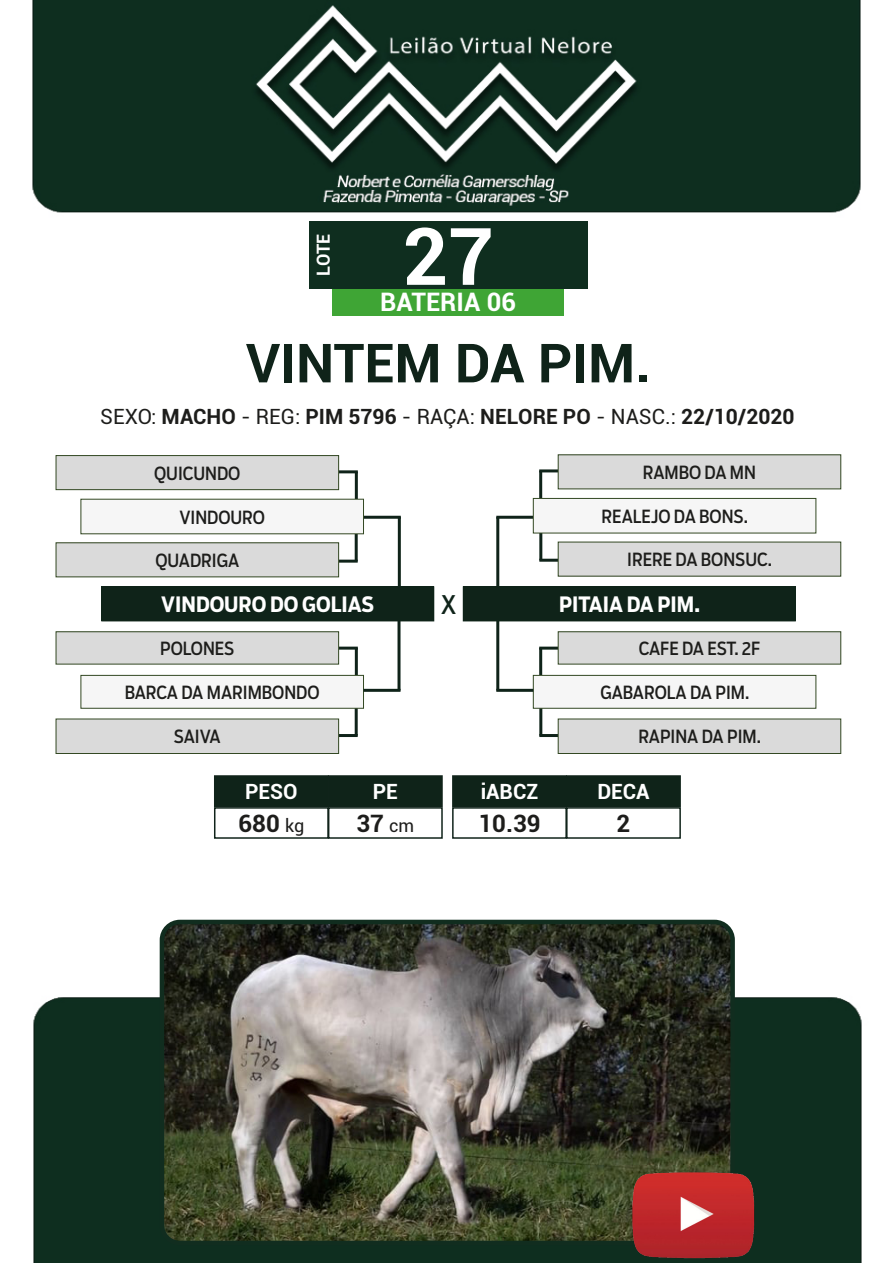
<style>
.page{position:relative;width:893px;height:1263px;background:#fff}
.page>*{position:absolute;margin:0;border:0;box-sizing:border-box;transform-origin:0 0}
.t1{font:700 79.5px "Roboto";color:#fff}
.t2{font:700 54px "Roboto";color:#0f2319}
.t3{font:700 25.5px "Roboto";color:#fff}
.t4{font:25.5px "Boomer Cond";color:#0f2319}
.t5{font:700 24px "Roboto";color:#1d1d1b}
.t6{font:700 21px "Roboto";color:#1d1d1b}
.t7{font:700 21px "Boomer Cond";color:#fff}
.t8{font:700 21px "Roboto";color:#fff}
.t9{font:18px "Boomer Cond";color:#1d1d1b}
.t10{font:700 18px "Roboto";color:#fff}
.s1{font-weight:400}
.s2{font-weight:400;font-size:18px}
</style>
<div class="page">
<img style="left:32px;top:0;width:830px;height:1263px">
<hr style="left:496px;top:517px;width:3px;height:70px;background:#0f2319">
<hr style="left:496px;top:516px;width:37px;height:3px;background:#0f2319">
<hr style="left:398px;top:517px;width:3px;height:70px;background:#0f2319">
<hr style="left:364px;top:516px;width:37px;height:3px;background:#0f2319">
<hr style="left:355px;top:648px;width:3px;height:27px;background:#0f2319">
<hr style="left:339px;top:647px;width:19px;height:3px;background:#0f2319">
<hr style="left:355px;top:708px;width:3px;height:28px;background:#0f2319">
<hr style="left:338px;top:734px;width:20px;height:3px;background:#0f2319">
<hr style="left:539px;top:648px;width:3px;height:27px;background:#0f2319">
<hr style="left:539px;top:647px;width:19px;height:3px;background:#0f2319">
<hr style="left:539px;top:708px;width:3px;height:28px;background:#0f2319">
<hr style="left:539px;top:734px;width:20px;height:3px;background:#0f2319">
<hr style="left:539px;top:471px;width:3px;height:27px;background:#0f2319">
<hr style="left:539px;top:469px;width:19px;height:3px;background:#0f2319">
<hr style="left:539px;top:533px;width:3px;height:27px;background:#0f2319">
<hr style="left:539px;top:559px;width:20px;height:3px;background:#0f2319">
<hr style="left:355px;top:534px;width:3px;height:27px;background:#0f2319">
<hr style="left:338px;top:560px;width:20px;height:3px;background:#0f2319">
<hr style="left:355px;top:472px;width:3px;height:27px;background:#0f2319">
<hr style="left:339px;top:470px;width:19px;height:3px;background:#0f2319">
<hr style="left:512px;top:567px;width:283px;height:1px;background:#fff">
<div style="left:558px;top:542px;width:283px;height:34px;background:#dadada"></div>
<div style="left:56px;top:543px;width:283px;height:34px;background:#dadada"></div>
<div style="left:56px;top:542px;width:283px;height:35px;border:1px solid #334823"></div>
<div style="left:56px;top:719px;width:283px;height:34px;background:#dadada"></div>
<div style="left:56px;top:719px;width:283px;height:35px;border:1px solid #334823"></div>
<div style="left:558px;top:719px;width:283px;height:34px;background:#dadada"></div>
<div style="left:558px;top:719px;width:283px;height:35px;border:1px solid #334823"></div>
<div style="left:533px;top:498px;width:283px;height:35px;background:#f6f6f6"></div>
<div style="left:533px;top:498px;width:283px;height:35px;border:1px solid #334823"></div>
<div style="left:81px;top:499px;width:282px;height:35px;background:#f6f6f6"></div>
<div style="left:81px;top:675px;width:282px;height:33px;background:#f6f6f6"></div>
<div style="left:81px;top:675px;width:283px;height:34px;border:1px solid #334823"></div>
<div style="left:533px;top:675px;width:283px;height:33px;background:#f6f6f6"></div>
<div style="left:533px;top:675px;width:283px;height:34px;border:1px solid #334823"></div>
<div style="left:558px;top:455px;width:283px;height:34px;background:#dadada"></div>
<div style="left:558px;top:454px;width:283px;height:35px;border:1px solid #334823"></div>
<div style="left:56px;top:456px;width:283px;height:34px;background:#dadada"></div>
<div style="left:56px;top:455px;width:283px;height:35px;border:1px solid #334823"></div>
<div style="left:56px;top:632px;width:283px;height:32px;background:#dadada"></div>
<div style="left:56px;top:631px;width:283px;height:33px;border:1px solid #334823"></div>
<div style="left:558px;top:632px;width:283px;height:32px;background:#dadada"></div>
<div style="left:558px;top:631px;width:283px;height:33px;border:1px solid #334823"></div>
<div style="left:434px;top:587px;width:28px;height:34px;background:#fff"></div>
<div style="left:102px;top:587px;width:332px;height:34px;background:#0f2319"></div>
<div style="left:101px;top:586px;width:333px;height:35px;border:1px solid #0e2318"></div>
<div style="left:463px;top:587px;width:332px;height:34px;background:#0f2319"></div>
<div style="left:463px;top:586px;width:333px;height:35px;border:1px solid #0e2318"></div>
<hr style="left:397px;top:620px;width:3px;height:70px;background:#0f2319">
<hr style="left:363px;top:689px;width:37px;height:3px;background:#0f2319">
<hr style="left:496px;top:620px;width:3px;height:70px;background:#0f2319">
<hr style="left:496px;top:689px;width:37px;height:3px;background:#0f2319">
<div style="left:332px;top:287px;width:232px;height:29px;background:#3fa535"></div>
<div style="left:309px;top:221px;width:278px;height:68px;background:#0f2e1f"></div>
<img style="left:162px;top:922px;width:571px;height:321px">
<div style="left:160px;top:920px;width:575px;height:325px;border:4px solid #112d1f;border-radius:18px"></div>
<img style="left:631px;top:1170px;width:126px;height:90px">
<div style="left:215px;top:776px;width:113px;height:30px;background:#0f2319"></div>
<div style="left:214px;top:775px;width:115px;height:32px;border:2px solid #10231a"></div>
<div style="left:214px;top:807px;width:115px;height:32px;border:2px solid #10231a"></div>
<div style="left:329px;top:776px;width:113px;height:30px;background:#0f2319"></div>
<div style="left:328px;top:775px;width:115px;height:32px;border:2px solid #10231a"></div>
<div style="left:328px;top:807px;width:115px;height:32px;border:2px solid #10231a"></div>
<div style="left:453px;top:776px;width:113px;height:30px;background:#0f2319"></div>
<div style="left:452px;top:775px;width:115px;height:32px;border:2px solid #10231a"></div>
<div style="left:452px;top:807px;width:115px;height:32px;border:2px solid #10231a"></div>
<div style="left:567px;top:776px;width:113px;height:30px;background:#0f2319"></div>
<div style="left:566px;top:775px;width:115px;height:32px;border:2px solid #10231a"></div>
<div style="left:566px;top:807px;width:115px;height:32px;border:2px solid #10231a"></div>
<p class="t10" style="left:311px;top:276px;width:44px;rotate:-90deg">LOTE</p>
<p class="t1" style="left:402px;top:200px;width:93px">27</p>
<p class="t3" style="left:380px;top:284px;width:137px">BATERIA 06</p>
<p class="t2" style="left:246px;top:325px;width:406px">VINTEM DA PIM.</p>
<p class="t6" style="left:100px;top:402px;width:696px"><span class="s1">SEXO:</span> MACHO <span class="s1">- REG:</span> PIM 5796 <span class="s1">- RAÇA:</span> NELORE PO <span class="s1">- NASC.:</span> 22/10/2020</p>
<p class="t9" style="left:154px;top:463px;width:88px">QUICUNDO</p>
<p class="t9" style="left:643px;top:462px;width:115px">RAMBO DA MN</p>
<p class="t9" style="left:179px;top:506px;width:87px">VINDOURO</p>
<p class="t9" style="left:602px;top:506px;width:148px">REALEJO DA BONS.</p>
<p class="t9" style="left:155px;top:550px;width:85px">QUADRIGA</p>
<p class="t9" style="left:627px;top:549px;width:146px">IRERE DA BONSUC.</p>
<p class="t7" style="left:161px;top:592px;width:214px">VINDOURO DO GOLIAS</p>
<p class="t4" style="left:441px;top:590px;width:17px">X</p>
<p class="t7" style="left:559px;top:592px;width:142px">PITAIA DA PIM.</p>
<p class="t9" style="left:160px;top:638px;width:76px">POLONES</p>
<p class="t9" style="left:639px;top:638px;width:123px">CAFE DA EST. 2F</p>
<p class="t9" style="left:125px;top:682px;width:196px">BARCA DA MARIMBONDO</p>
<p class="t9" style="left:600px;top:682px;width:150px">GABAROLA DA PIM.</p>
<p class="t9" style="left:174px;top:726px;width:49px">SAIVA</p>
<p class="t9" style="left:638px;top:726px;width:124px">RAPINA DA PIM.</p>
<p class="t8" style="left:245px;top:777px;width:54px">PESO</p>
<p class="t5" style="left:238px;top:806px;width:67px">680 <span class="s2">kg</span></p>
<p class="t8" style="left:373px;top:777px;width:27px">PE</p>
<p class="t5" style="left:356px;top:806px;width:59px">37 <span class="s2">cm</span></p>
<p class="t8" style="left:481px;top:777px;width:59px">iABCZ</p>
<p class="t5" style="left:478px;top:806px;width:64px">10.39</p>
<p class="t8" style="left:597px;top:777px;width:54px">DECA</p>
<p class="t5" style="left:617px;top:806px;width:15px">2</p>
</div>
